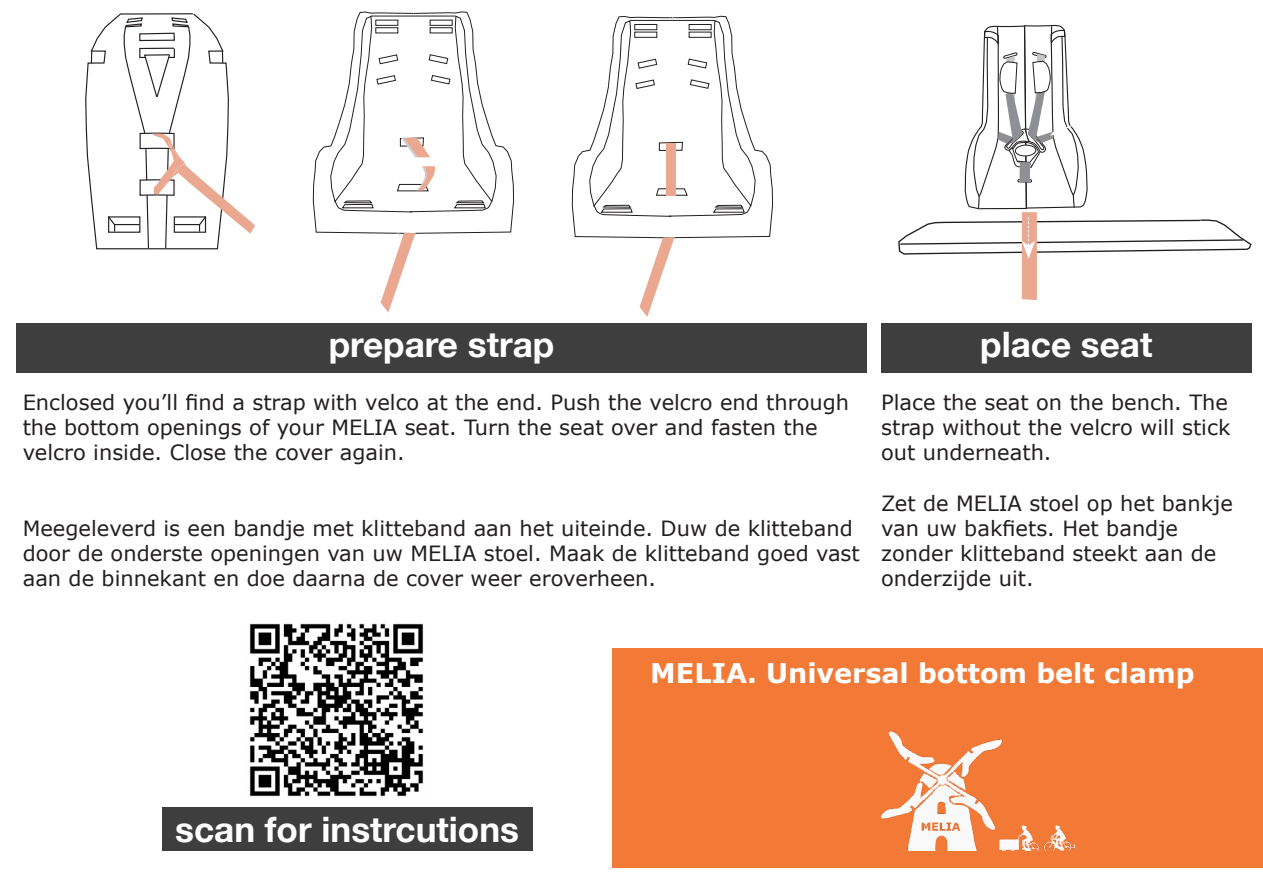
<style>
.page{position:relative;width:1263px;height:893px;background:#fff}
.page>*{position:absolute;margin:0;border:0;box-sizing:border-box;transform-origin:0 0}
.t1{font:700 35.1px "Helvetica Neue";color:#fff}
.t2{font:700 27px "Verdana";color:#fff}
.t3{font:21px/25.2px "Verdana";color:#231f20}
</style>
<div class="page">
<svg style="left:898px;top:24px;width:354px;height:276px"></svg>
<hr style="left:980px;top:208px;width:47px;height:1px;background:#231f20">
<img style="left:249px;top:623px;width:175px;height:174px">
<svg style="left:312px;top:11px;width:202px;height:302px"></svg>
<div style="left:16px;top:323px;width:851px;height:49px;background:#3e3e3f"></div>
<svg style="left:85px;top:13px;width:170px;height:237px"></svg>
<div style="left:424px;top:157px;width:17px;height:9px;background:#fff"></div>
<div style="left:407px;top:157px;width:17px;height:9px;background:#fff"></div>
<svg style="left:571px;top:15px;width:202px;height:302px"></svg>
<div style="left:683px;top:162px;width:17px;height:9px;background:#fff"></div>
<div style="left:666px;top:162px;width:17px;height:9px;background:#fff"></div>
<div style="left:666px;top:143px;width:10px;height:53px;background:#eaa891"></div>
<div style="left:881px;top:323px;width:370px;height:49px;background:#3e3e3f"></div>
<div style="left:162px;top:807px;width:370px;height:43px;background:#3e3e3f"></div>
<div style="left:612px;top:648px;width:651px;height:219px;background:#f37937"></div>
<img style="left:881px;top:731px;width:193px;height:119px">
<p class="t1" style="left:329px;top:317px;width:227px">prepare strap</p>
<p class="t3" style="left:23px;top:390px;width:828px">Enclosed you’ll find a strap with velco at the end. Push the velcro end through the bottom openings of your MELIA seat. Turn the seat over and fasten the velcro inside. Close the cover again.</p>
<p class="t3" style="left:23px;top:516px;width:839px">Meegeleverd is een bandje met klitteband aan het uiteinde. Duw de klitteband door de onderste openingen van uw MELIA stoel. Maak de klitteband goed vast aan de binnekant en doe daarna de cover weer eroverheen.</p>
<p class="t1" style="left:980px;top:317px;width:174px">place seat</p>
<p class="t3" style="left:881px;top:390px;width:351px;text-align:justify">Place the seat on the bench. The strap without the velcro will stick out underneath.</p>
<p class="t3" style="left:881px;top:491px;width:353px">Zet de MELIA stoel op het bankje van uw bakfiets. Het bandje zonder klitteband steekt aan de onderzijde uit.</p>
<p class="t1" style="left:175px;top:802px;width:345px">scan for instrcutions</p>
<p class="t2" style="left:650px;top:656px;width:546px">MELIA. Universal bottom belt clamp</p>
</div>
